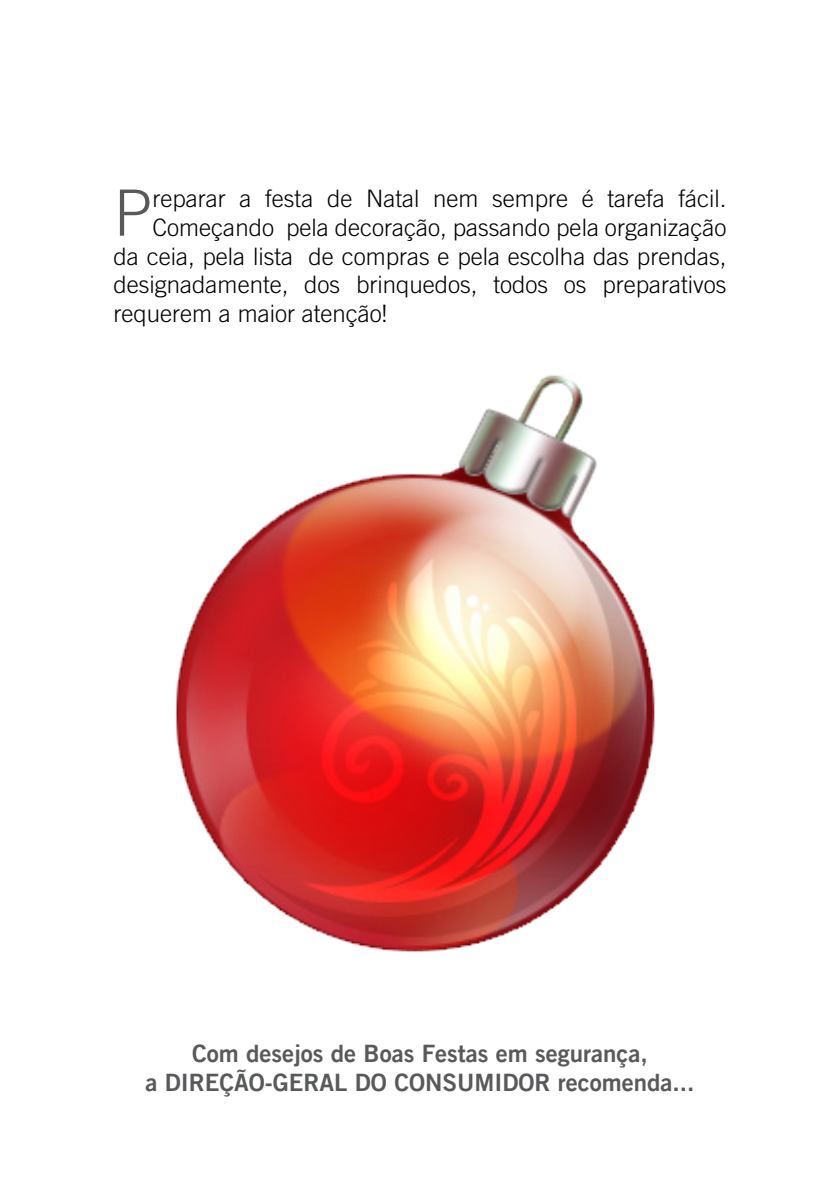
<style>
.page{position:relative;width:840px;height:1191px;background:#fff}
.page>*{position:absolute;margin:0;border:0;box-sizing:border-box;transform-origin:0 0}
.t1{font:300 63.8px "Amnesty Trade Gothic";color:#58595b}
.t2{font:300 24px "Amnesty Trade Gothic";color:#000}
.t3{font:24px/28.8px "Amnesty Trade Gothic Bd 2";color:#58595b;text-align:center}
</style>
<div class="page">
<img style="left:176px;top:375px;width:479px;height:577px">
<h1 class="t1" style="left:113px;top:175px;width:41px">P</h1>
<p class="t2" style="left:152px;top:184px;width:575px">reparar a festa de Natal nem sempre é tarefa fácil.</p>
<p class="t2" style="left:152px;top:213px;width:575px">Começando pela decoração, passando pela organização</p>
<p class="t2" style="left:113px;top:242px;width:614px">da ceia, pela lista de compras e pela escolha das prendas,</p>
<p class="t2" style="left:113px;top:270px;width:614px">designadamente, dos brinquedos, todos os preparativos</p>
<p class="t2" style="left:113px;top:299px;width:275px">requerem a maior atenção!</p>
<p class="t3" style="left:145px;top:1039px;width:550px">Com desejos de Boas Festas em segurança,<br>a Direção-Geral do Consumidor recomenda...</p>
</div>
